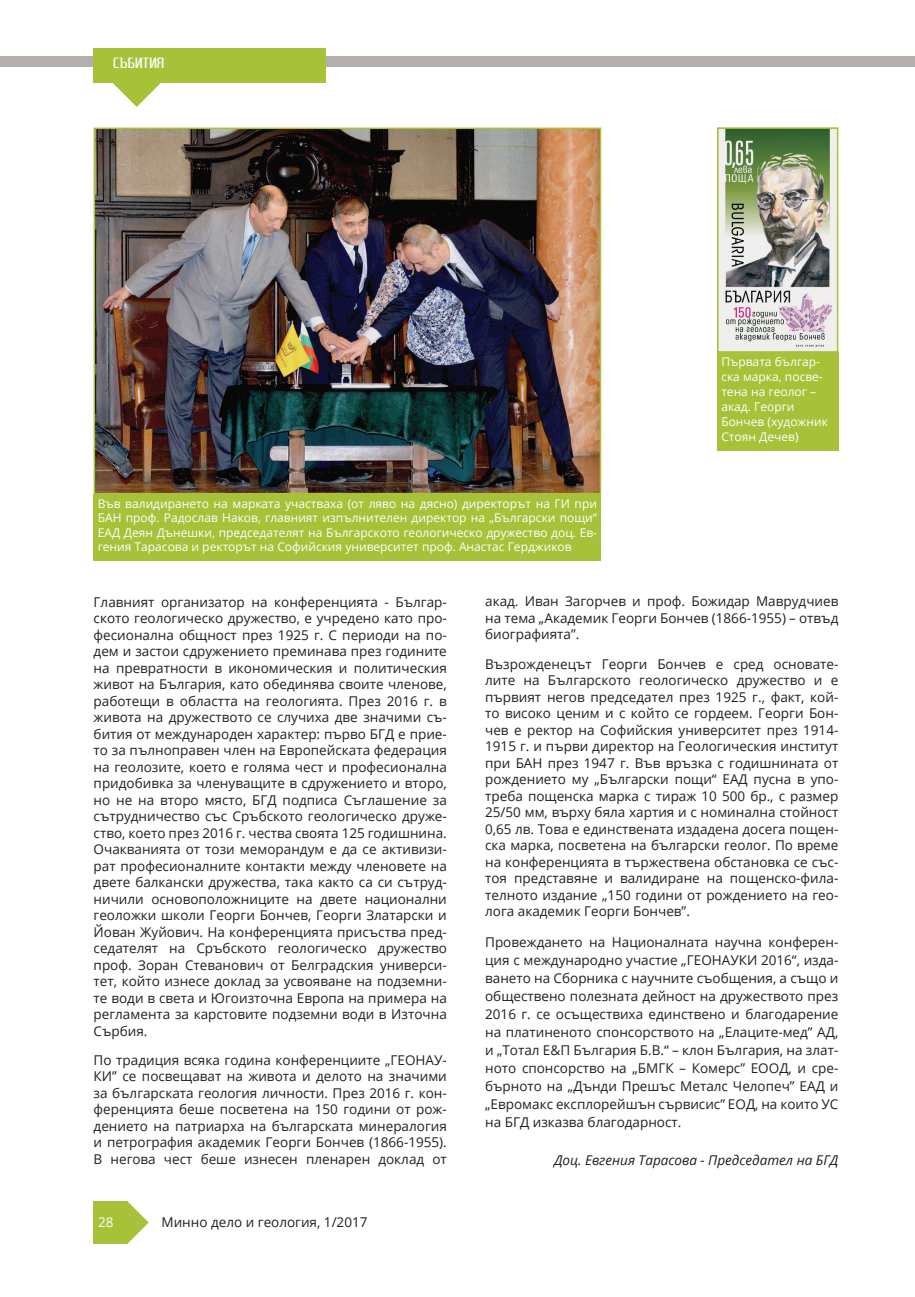
<style>
.page{position:relative;width:915px;height:1297px;background:#fff}
.page>*{position:absolute;margin:0;border:0;box-sizing:border-box;transform-origin:0 0}
.t1{font:18px "Zrnic Cyr";color:#fff}
.t2{font:13.5px/16.5px "Open Sans";color:#231f20;text-align:justify}
.t3{font:italic 13.5px "Open Sans";color:#231f20}
.t4{font:13.5px "Open Sans";color:#fff}
.t5{font:12px/15px "Open Sans";color:#fff}
</style>
<div class="page">
<div style="left:0;top:56px;width:914px;height:11px;background:#b4afac"></div>
<div style="left:94px;top:49px;width:232px;height:34px;background:#a7c139"></div>
<svg style="left:113px;top:83px;width:48px;height:24px"></svg>
<div style="left:94px;top:1201px;width:34px;height:43px;background:#a7c139"></div>
<svg style="left:128px;top:1202px;width:21px;height:41px"></svg>
<img style="left:719px;top:130px;width:116px;height:220px">
<div style="left:716px;top:127px;width:122px;height:226px;border:2px solid #a7c139"></div>
<div style="left:716px;top:353px;width:122px;height:98px;background:#a7c139"></div>
<img style="left:97px;top:131px;width:501px;height:360px">
<div style="left:94px;top:128px;width:507px;height:366px;border:2px solid #a7c139"></div>
<div style="left:93px;top:494px;width:508px;height:67px;background:#a7c139"></div>
<h1 class="t1" style="left:113px;top:54px;width:15px">Събития</h1>
<p class="t5" style="left:98px;top:496px;width:500px;line-height:14.4px;text-align:justify">Във валидирането на марката участваха (от ляво на дясно) директорът на ГИ при БАН проф. Радослав Н аков, главният изпълнителен директор на „Български пощи“ ЕАД</p>
<p class="t5" style="left:98px;top:525px;width:500px;line-height:14.4px;text-indent:26px">Деян Дънешки, председателят на Българското геологическо дружество доц. Е в&shy;гения Тарасова и ректорът на Софийския университет проф. Анастас Герджиков</p>
<p class="t5" style="left:721px;top:354px;width:108px">Първата българ&shy;ска марка, посве&shy;тена на геолог – акад. Георги<br>Бончев (художник<br>Стоян Дечев)</p>
<p class="t2" style="left:94px;top:593px;width:354px">Главният организатор на конференцията - Българ&shy;ското геологическо дружество, е учредено като про&shy;фесионална общност през 1925 г. С периоди на по&shy;дем и застои сдружението преминава през годините на превратности в икономическия и политическия живот на България, като обединява своите членове, работещи в областта на геологията. През 2016 г. в живота на дружеството се случиха две значими съ&shy;бития от международен характер: първо БГД е прие&shy;то за пълноправен член на Европейската федерация на геолозите, което е голяма чест и професионална придобивка за членуващите в сдружението и второ, но не на второ място, БГД подписа Съглашение за сътрудничество със Сръбското геологическо друже&shy;ство, което през 2016 г. чества своята 125 годишнина.<br>Очакванията от този меморандум е да се активизи&shy;рат професионалните контакти между членовете на двете балкански дружества, така както са си сътруд&shy;ничили основоположниците на двете национални геоложки школи Георги Бончев, Георги Златарски и Йован Жуйович. На конференцията присъства пред&shy;седателят на Сръбското геологическо дружество проф. Зоран Стеванович от Белградския универси&shy;тет, който изнесе доклад за усвояване на подземни&shy;те води в света и Югоизточна Европа на примера на регламента за карстовите подземни води в Източна Сърбия.</p>
<p class="t2" style="left:94px;top:1051px;width:307px">По традиция всяка година конференциите „ГЕОНАУ</p>
<p class="t2" style="left:94px;top:1051px;width:354px;text-indent:349px">- КИ” се посвещават на живота и делото на значими за българската геология личности. През 2016 г. кон&shy;ференцията беше посветена на 150 години от рож&shy;дението на патриарха на българската минералогия и петрография академик Георги Бончев (1866-1955).<br>В негова чест беше изнесен пленарен доклад от</p>
<p class="t4" style="left:98px;top:1212px;width:17px">28</p>
<p class="t2" style="left:161px;top:1213px;width:207px">Минно дело и геология, 1/2017</p>
<p class="t2" style="left:485px;top:593px;width:354px">акад. И ван Загорчев и проф. Божидар Маврудчиев на тема „Академик Георги Бончев (1866-1955) – отвъд биографията”.</p>
<p class="t2" style="left:485px;top:655px;width:354px">Възрожденецът Георги Бончев е сред основате&shy;лите на Българското геологическо дружество и е първият негов председател през 1925 г., факт, кой&shy;то високо ценим и с който се гордеем. Георги Бон&shy;чев е ректор на Софийския университет през 1914- 1915 г. и първи директор на Геологическия институт при БАН през 1947 г. Във връзка с годишнината от рождението му „Български пощи“ ЕАД</p>
<p class="t2" style="left:485px;top:771px;width:354px;text-indent:268px">пусна в упо&shy;треба пощенска марка с тираж 10 500 бр., с размер 25/50 мм, върху бяла хартия и с номинална стойност 0,65 лв. Това е единствената издадена досега пощен&shy;ска марка, посветена на български геолог. По време на конференцията в тържествена обстановка се със&shy;тоя представяне и валидиране на пощенско-фила&shy;телното издание „150 години от рождението на гео&shy;лога академик Георги Бончев”.</p>
<p class="t2" style="left:485px;top:933px;width:354px;line-height:18px">Провеждането на Националната научна конферен&shy;ция с международно участие „Геонауки 2016“, изда&shy;ването на Сборника с научните съобщения, а също и обществено полезната дейност на дружеството през 2016 г. се осъществиха единствено и благодарение на платиненото спонсорството на „Елаците-мед” АД, и „Тотал E&amp;П България Б.В.“ – клон България, на злат&shy;ното спонсорство на „БМГК – Комерс” ЕООД</p>
<p class="t2" style="left:485px;top:1059px;width:354px;line-height:18px;text-indent:303px">, и сре&shy;бърното на „Дънди Прешъс Металс Ч елопеч” ЕАД</p>
<p class="t2" style="left:829px;top:1077px;width:10px">и</p>
<p class="t2" style="left:485px;top:1095px;width:253px">„Евромакс експлорейшън сървисис” ЕОД</p>
<p class="t2" style="left:755px;top:1095px;width:85px">, на които УС</p>
<p class="t2" style="left:485px;top:1113px;width:198px">на БГД изказва благодарност.</p>
<p class="t3" style="left:554px;top:1150px;width:285px">Доц. Евгения Тарасова - Председател на БГД</p>
</div>
